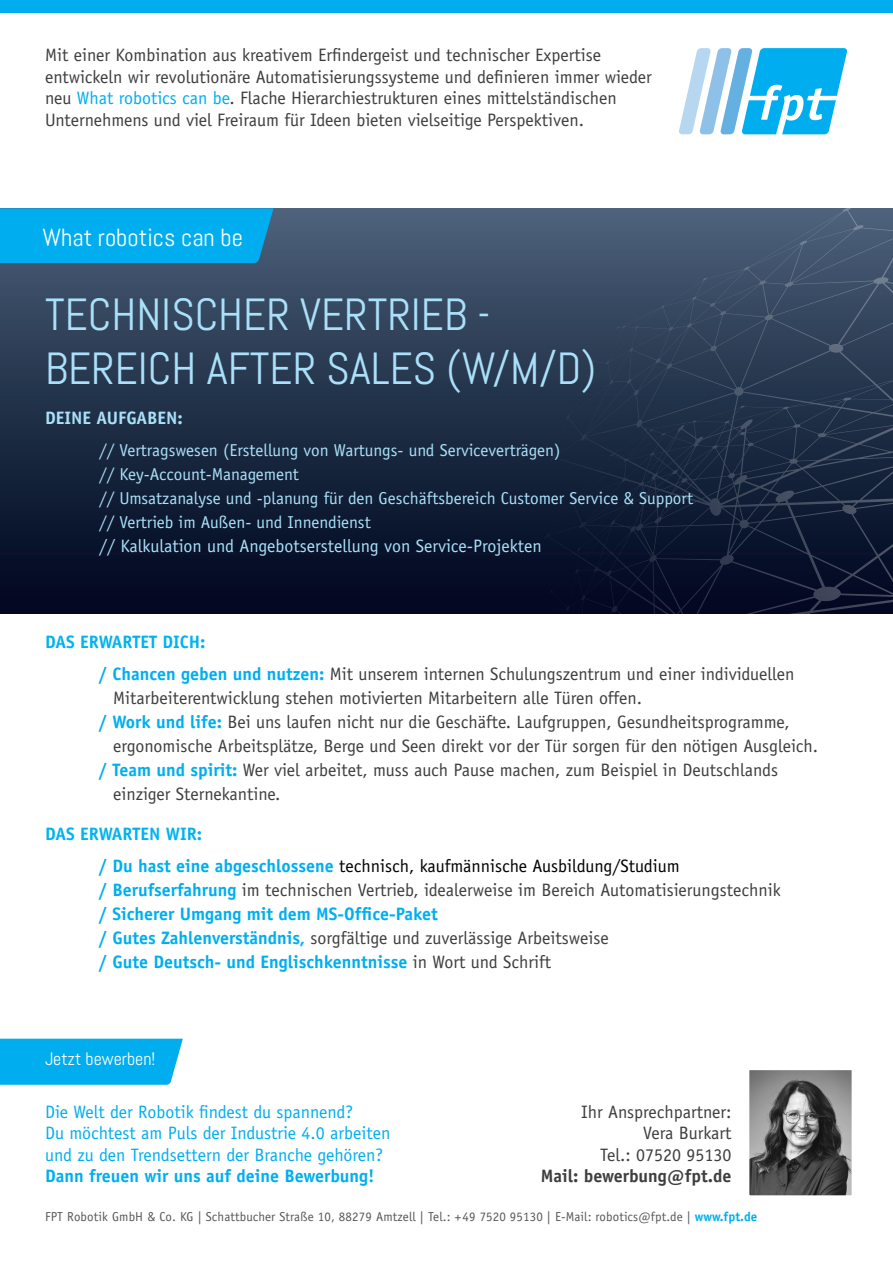
<style>
.page{position:relative;width:893px;height:1263px;background:#fff}
.page>*{position:absolute;margin:0;border:0;box-sizing:border-box;transform-origin:0 0}
.t1{font:45px "Abel";color:#aae0f9}
.t2{font:24.75px "Abel";color:#fff}
.t3{font:18px/21.6px "Officina Sans Std";color:#3e3e3f}
.t4{font:18px "Officina Sans Std";color:#00aeef}
.Aufzählung{font:700 18px "Officina Sans Std";color:#00aeef}
.Aufzählung-2{font:18px "Officina Sans Std";color:#aae0f9}
.t5{font:700 18px "Officina Sans Std";color:#00b3ef}
.t6{font:700 18px "Officina Sans Std";color:#3e3e3f}
.t7{font:700 18px "Officina Sans Std";color:#aae0f9}
.t8{font:18px "Abel";color:#fff}
.Aufzählung-3{font:17.25px "Officina Sans Std";color:#aae0f9}
.t9{font:12.9px "Officina Sans Std";letter-spacing:.01em;color:#57585a}
.s1{color:#00aeef}
.s2{font-weight:700;color:#00aeef}
.s3{color:#000}
.s4{font-weight:400;color:#3e3e3f}
</style>
<div class="page">
<svg style="left:679px;top:48px;width:168px;height:86px"></svg>
<div style="left:0;top:0;width:893px;height:13px;background:#00aeef"></div>
<div style="left:0;top:208px;width:893px;height:405px;background:linear-gradient(to bottom,#4a6078,#00031b)"></div>
<svg style="left:508px;top:208px;width:385px;height:405px"></svg>
<div style="left:0;top:208px;width:274px;height:55px;background:#00aeef"></div>
<div style="left:0;top:1039px;width:183px;height:46px;background:#00aeef"></div>
<img style="left:751px;top:1071px;width:99px;height:123px">
<div style="left:748px;top:1068px;width:105px;height:129px;border:2px solid #fff"></div>
<p class="t3" style="left:45px;top:44px;width:608px">Mit einer Kombination aus kreativem Erfindergeist und technischer Expertise entwickeln wir revolutionäre Automatisierungssysteme und definieren immer wieder neu <span class="s1">What robotics can be</span>. Flache Hierarchiestrukturen eines mittelständischen Unternehmens und viel Freiraum für Ideen bieten vielseitige Perspektiven.</p>
<p class="t2" style="left:43px;top:221px;width:202px">What robotics can be</p>
<p class="t1" style="left:45px;top:286px;width:447px">TECHNISCHER VERTRIEB -</p>
<p class="t1" style="left:45px;top:340px;width:553px">BEREICH AFTER SALES (W/M/D)</p>
<p class="t7" style="left:45px;top:407px;width:139px">DEINE AUFGABEN:</p>
<p class="Aufzählung-3" style="left:99px;top:440px;width:463px">// Vertragswesen (Erstellung von Wartungs- und Serviceverträgen)</p>
<p class="Aufzählung-3" style="left:99px;top:464px;width:201px">// Key-Account-Management</p>
<p class="Aufzählung-3" style="left:99px;top:488px;width:595px">// Umsatzanalyse und -planung für den Geschäftsbereich Customer Service &amp; Support</p>
<p class="Aufzählung-3" style="left:99px;top:512px;width:273px">// Vertrieb im Außen- und Innendienst</p>
<p class="Aufzählung-2" style="left:99px;top:535px;width:444px">// Kalkulation und Angebotserstellung von Service-Projekten</p>
<p class="t5" style="left:45px;top:631px;width:162px">DAS ERWARTET DICH:</p>
<p class="t3" style="left:99px;top:663px;width:697px"><span class="s2">/ Chancen geben und nutzen:</span> Mit unserem internen Schulungszentrum und einer individuellen</p>
<p class="t3" style="left:113px;top:687px;width:530px">Mitarbeiterentwicklung stehen motivierten Mitarbeitern alle Türen offen.</p>
<p class="t3" style="left:113px;top:710px;width:706px;line-height:24px;text-indent:-14px"><span class="s2">/ Work und life:</span> Bei uns laufen nicht nur die Geschäfte. Laufgruppen, Gesundheitsprogramme, ergonomische Arbeitsplätze, Berge und Seen direkt vor der Tür sorgen für den nötigen Ausgleich.</p>
<p class="t3" style="left:113px;top:758px;width:666px;line-height:24px;text-indent:-14px"><span class="s2">/ Team und spirit:</span> Wer viel arbeitet, muss auch Pause machen, zum Beispiel in Deutschlands einziger Sternekantine.</p>
<p class="t5" style="left:45px;top:823px;width:159px">DAS ERWARTEN WIR:</p>
<p class="t3" style="left:99px;top:854px;width:683px;line-height:24px"><span class="s2">/ Du hast eine abgeschlossene</span> <span class="s3">technisch, kaufmännische Ausbildung/Studium<br></span><span class="s2">/ Berufserfahrung</span> im technischen Vertrieb, idealerweise im Bereich Automatisierungstechnik <span class="s2">/ Sicherer Umgang mit dem MS-Office-Paket<br>/ Gutes Zahlenverständnis,</span> sorgfältige und zuverlässige Arbeitsweise</p>
<p class="Aufzählung" style="left:99px;top:950px;width:454px">/ Gute Deutsch- und Englischkenntnisse <span class="s4">in Wort und Schrift</span></p>
<p class="t8" style="left:45px;top:1047px;width:112px">Jetzt bewerben!</p>
<p class="t4" style="left:45px;top:1101px;width:310px">Die Welt der Robotik findest du spannend?</p>
<p class="t4" style="left:45px;top:1122px;width:347px">Du möchtest am Puls der Industrie 4.0 arbeiten</p>
<p class="t4" style="left:45px;top:1144px;width:340px">und zu den Trendsettern der Branche gehören?</p>
<p class="Aufzählung" style="left:45px;top:1165px;width:331px">Dann freuen wir uns auf deine Bewerbung!</p>
<p class="t3" style="left:581px;top:1101px;width:152px;text-align:right">Ihr Ansprechpartner:<br>Vera Burkart<br>Tel.: 07520 95130</p>
<p class="t6" style="left:541px;top:1165px;width:192px">Mail: bewerbung@fpt.de</p>
<p class="t9" style="left:45px;top:1209px;width:714px">FPT Robotik GmbH &amp; Co. KG | Schattbucher Straße 10, 88279 Amtzell | Tel.: +49 7520 95130 | E-Mail: robotics@fpt.de | <span class="s2">www.fpt.de</span></p>
</div>
